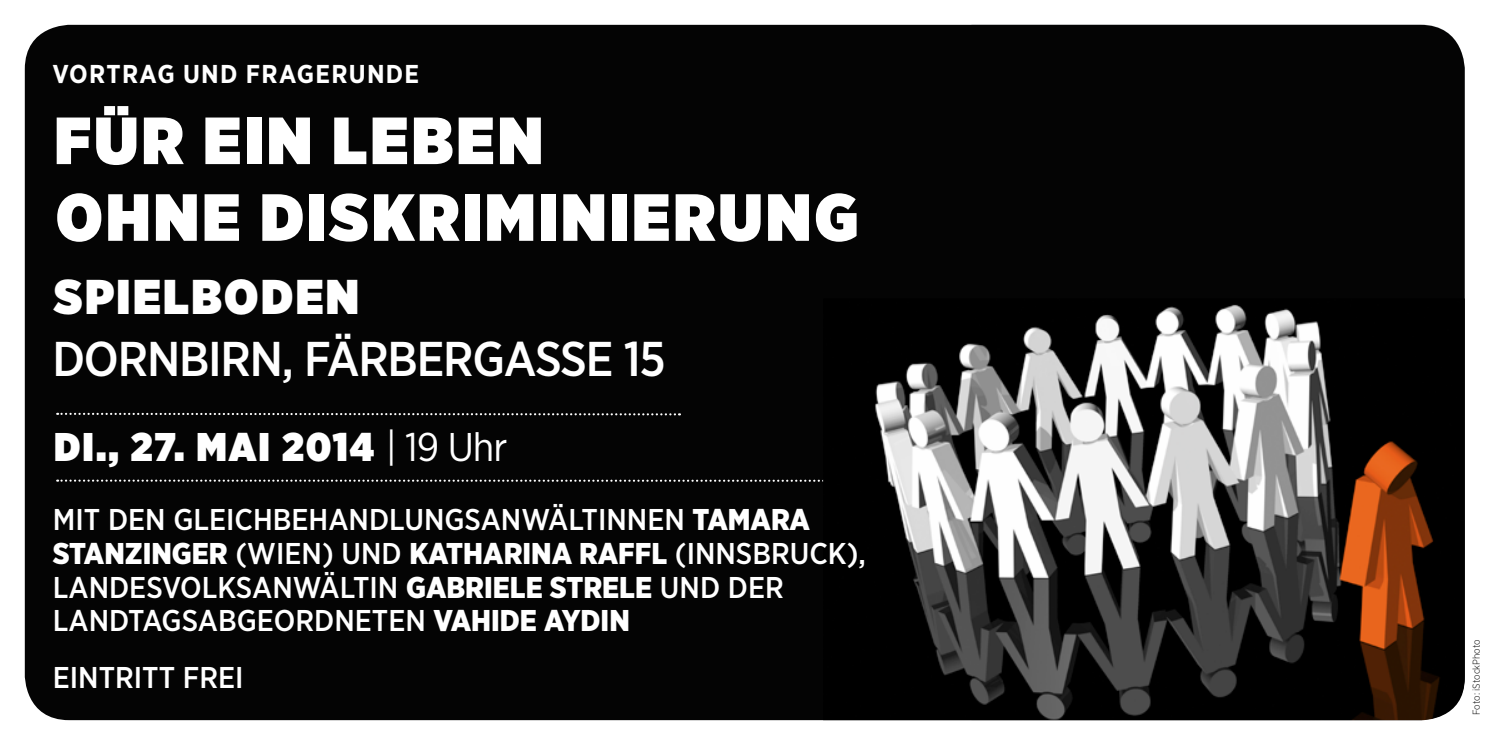
<style>
.page{position:relative;width:1489px;height:745px;background:#fff}
.page>*{position:absolute;margin:0;border:0;box-sizing:border-box;transform-origin:0 0}
.t1{font:900 66.5px "Gotham Narrow";letter-spacing:.05em;color:#fff}
.t2{font:500 48.75px "Gotham Narrow";letter-spacing:-.025em;color:#fff}
.t3{font:900 48.75px "Gotham Narrow";color:#fff}
.t4{font:900 40px "Gotham Narrow";letter-spacing:.05em;color:#fff}
.t5{font:500 30px/33.8px "Gotham Narrow";color:#fff}
.t6{font:700 25.75px "Gotham Narrow";letter-spacing:.05em;color:#fff}
.t7{font:300 10px "Gotham Narrow";color:#000}
.s1{font-weight:400}
.s2{font-weight:900}
</style>
<div class="page">
<div style="left:25px;top:25px;width:1439px;height:694px;background:#040404;border-radius:44px"></div>
<svg style="left:57px;top:412px;width:623px;height:3px"></svg>
<svg style="left:57px;top:479px;width:766px;height:2px"></svg>
<img style="left:823px;top:305px;width:641px;height:414px">
<p class="t6" style="left:52px;top:57px;width:368px">VORTRAG UND FRAGERUNDE</p>
<h1 class="t1" style="left:54px;top:95px;width:490px">FÜR EIN LEBEN</h1>
<h1 class="t1" style="left:56px;top:172px;width:803px">OHNE DISKRIMINIERUNG</h1>
<h2 class="t3" style="left:54px;top:263px;width:94px">SPIELBODEN</h2>
<h2 class="t2" style="left:52px;top:327px;width:615px">DORNBIRN, FÄRBERGASSE 15</h2>
<h3 class="t4" style="left:54px;top:420px;width:455px">DI., 27. MAI 2014 <span class="s1">| 19 Uhr</span></h3>
<p class="t5" style="left:53px;top:501px;width:814px">MIT DEN GLEICHBEHANDLUNGSANWÄLTINNEN <span class="s2">TAMARA STANZINGER</span> (WIEN) UND <span class="s2">KATHARINA RAFFL</span> (I NNSBRUCK), LANDESVOLKSANWÄLTIN <span class="s2">GABRIELE STRELE</span> UND DER LANDTAGSABGEORDNETEN <span class="s2">VAHIDE AYDIN</span></p>
<p class="t5" style="left:53px;top:659px;width:192px">EINTRITT FREI</p>
<p class="t7" style="left:1469px;top:714px;width:77px;rotate:-90deg">Foto: iStockPhoto</p>
</div>
